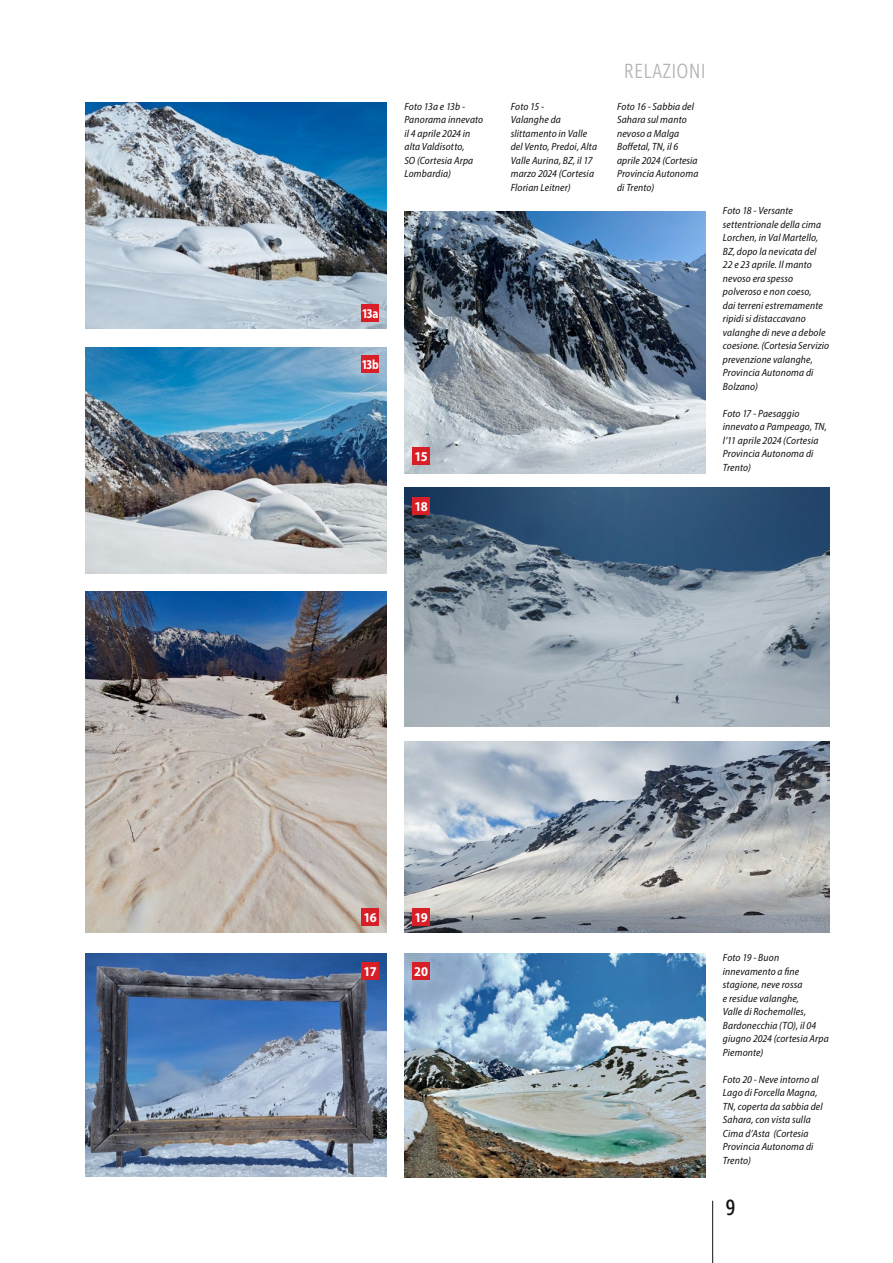
<style>
.page{position:relative;width:893px;height:1263px;background:#fff}
.page>*{position:absolute;margin:0;border:0;box-sizing:border-box;transform-origin:0 0}
.t1{font:22.5px "Ingra Cd";color:#121212}
.t2{font:300 21px "Ingra Cd";letter-spacing:.01em;color:#b3b5b4}
.t3{font:700 semi-condensed 13.5px "Myriad Pro";letter-spacing:-.035em;color:#fff}
.t4{font:700 semi-condensed 13.5px "Myriad Pro";letter-spacing:-.035em;color:#fff;scale:.9 1}
.t5{font:italic semi-condensed 10.5px/13.5px "Myriad Pro";letter-spacing:.01em;color:#121212}
</style>
<div class="page">
<hr style="left:712px;top:1201px;width:1px;height:62px;background:#121212">
<img style="left:404px;top:212px;width:301px;height:261px">
<img style="left:85px;top:102px;width:302px;height:226px">
<img style="left:85px;top:347px;width:302px;height:227px">
<img style="left:85px;top:592px;width:301px;height:341px">
<img style="left:85px;top:953px;width:301px;height:223px">
<img style="left:404px;top:488px;width:425px;height:239px">
<img style="left:404px;top:953px;width:302px;height:225px">
<img style="left:404px;top:741px;width:425px;height:192px">
<div style="left:412px;top:447px;width:18px;height:18px;background:#d81f27"></div>
<div style="left:412px;top:497px;width:18px;height:18px;background:#d81f27"></div>
<div style="left:412px;top:908px;width:18px;height:17px;background:#d81f27"></div>
<div style="left:361px;top:908px;width:18px;height:17px;background:#d81f27"></div>
<div style="left:412px;top:962px;width:18px;height:18px;background:#d81f27"></div>
<div style="left:361px;top:962px;width:18px;height:18px;background:#d81f27"></div>
<div style="left:361px;top:305px;width:18px;height:17px;background:#d81f27"></div>
<div style="left:361px;top:356px;width:18px;height:17px;background:#d81f27"></div>
<p class="t4" style="left:362px;top:305px;width:20px">13a</p>
<p class="t4" style="left:362px;top:356px;width:21px">13b</p>
<h2 class="t2" style="left:624px;top:58px;width:83px">RELAZIONI</h2>
<p class="t5" style="left:404px;top:100px;width:80px">Foto 13a e 13b -<br>Panorama innevato il 4 aprile 2024 in alta Valdisotto,<br>SO (Cortesia Arpa<br>Lombardia)</p>
<p class="t5" style="left:617px;top:100px;width:83px">Foto 16 - Sabbia del<br>Sahara sul manto nevoso a Malga<br>Boffetal, TN, il 6 aprile 2024 (Cortesia<br>Provincia Autonoma di Trento)</p>
<p class="t5" style="left:511px;top:100px;width:88px">Foto 15 -<br>Valanghe da slittamento in Valle del Vento, Predoi, Alta<br>Valle Aurina, BZ, il 17 marzo 2024 (Cortesia<br>Florian Leitner)</p>
<p class="t3" style="left:414px;top:448px;width:15px">15</p>
<p class="t3" style="left:414px;top:498px;width:15px">18</p>
<p class="t5" style="left:723px;top:204px;width:108px">Foto 18 - Versante settentrionale della cima<br>Lorchen, in Val Martello,<br>BZ, dopo la nevicata del<br>22 e 23 aprile. Il manto nevoso era spesso polveroso e non coeso,<br>dai terreni estremamente ripidi si distaccavano valanghe di neve a debole coesione. (Cortesia Servizio prevenzione valanghe,<br>Provincia Autonoma di<br>Bolzano)</p>
<p class="t5" style="left:723px;top:406px;width:106px">Foto 17 - Paesaggio innevato a Pampeago, TN, l’11 aprile 2024 (Cortesia<br>Provincia Autonoma di<br>Trento)</p>
<p class="t3" style="left:363px;top:908px;width:15px">16</p>
<p class="t3" style="left:414px;top:908px;width:15px">19</p>
<p class="t3" style="left:364px;top:963px;width:15px">17</p>
<p class="t3" style="left:414px;top:963px;width:15px">20</p>
<p class="t5" style="left:723px;top:950px;width:107px">Foto 19 - Buon innevamento a fine stagione, neve rossa<br>e residue valanghe,<br>Valle di Rochemolles,<br>Bardonecchia (TO), il 04 giugno 2024 (cortesia Arpa<br>Piemonte)</p>
<p class="t5" style="left:723px;top:1072px;width:101px">Foto 20 - Neve intorno al<br>Lago di Forcella Magna,<br>TN, coperta da sabbia del<br>Sahara, con vista sulla<br>Cima d’Asta (Cortesia<br>Provincia Autonoma di<br>Trento)</p>
<h1 class="t1" style="left:725px;top:1193px;width:12px">9</h1>
</div>
